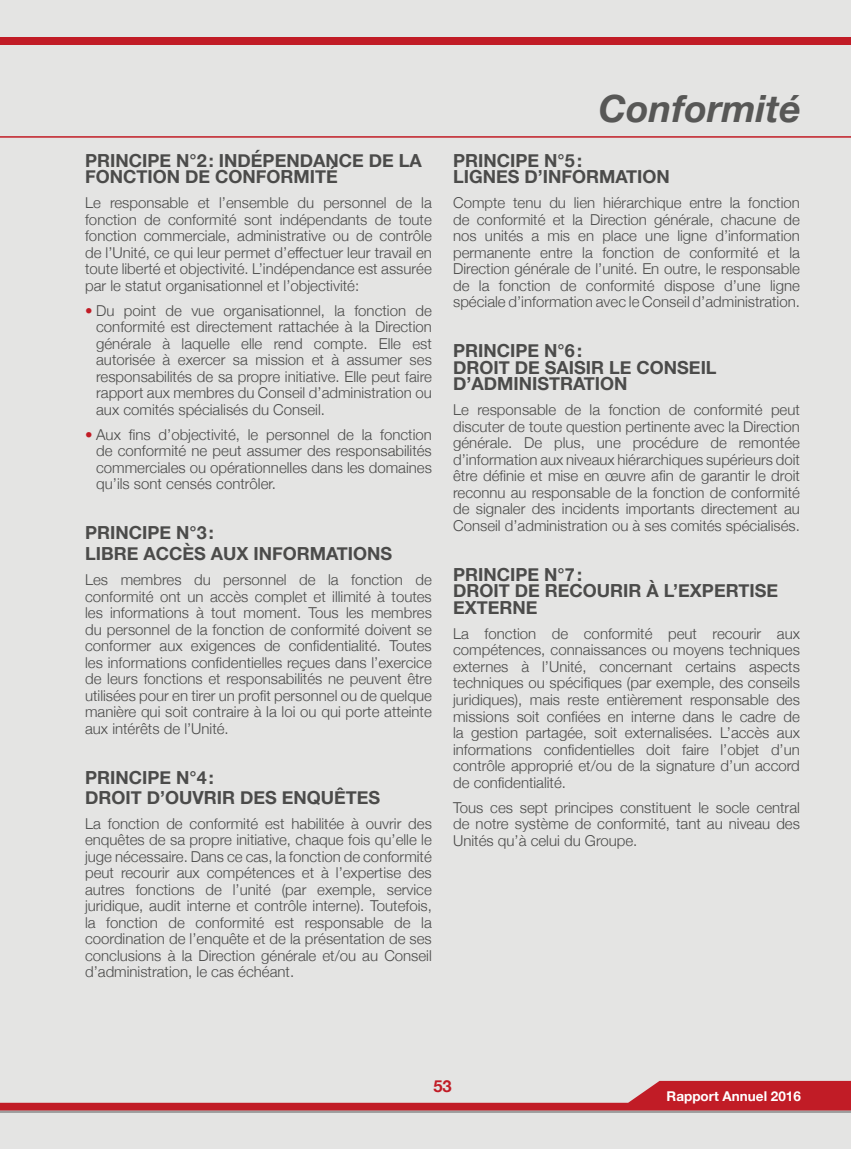
<style>
.page{position:relative;width:851px;height:1149px;background:#fff}
.page>*{position:absolute;margin:0;border:0;box-sizing:border-box;transform-origin:0 0}
.t1{font:italic 700 37.5px "Helvetica Neue";color:#575756}
.t2{font:700 18px/16.5px "Helvetica Neue";color:#4b4b4a}
.t3{font:700 16.5px "Helvetica Neue";color:#c11c26}
.t4{font:300 15px/16.5px "Helvetica Neue";color:#4b4b4a;text-align:justify}
.t5{font:700 13.5px "Helvetica Neue";color:#fff}
.s1{color:#c11c26}
</style>
<div class="page">
<div style="left:0;top:0;width:850px;height:1148px;background:#e4e4e3"></div>
<svg style="left:0;top:1080px;width:850px;height:30px"></svg>
<hr style="left:0;top:1110px;width:850px;height:2px;background:#9d9d9d">
<div style="left:0;top:37px;width:850px;height:8px;background:#c11c26"></div>
<hr style="left:0;top:136px;width:850px;height:2px;background:#c11c26">
<p class="t2" style="left:85px;top:152px;width:338px">PRINCIPE N°2: INDÉPENDANCE DE LA<br>FONCTION DE CONFORMITÉ</p>
<p class="t4" style="left:85px;top:193px;width:348px">Le responsable et l’ensemble du personnel de la fonction de conformité sont indépendants de toute fonction commerciale, administrative ou de contrôle de l’Unité, ce qui leur permet d’effectuer leur travail en toute liberté et objectivité. L’indépendance est assurée par le statut organisationnel et l’objectivité:</p>
<p class="t4" style="left:96px;top:301px;width:337px;text-indent:-11px"><span class="s1">•</span> Du point de vue organisationnel, la fonction de conformité est directement rattachée à la Direction générale à laquelle elle rend compte. Elle est autorisée à exercer sa mission et à assumer ses responsabilités de sa propre initiative. Elle peut faire rapport aux membres du Conseil d’administration ou aux comités spécialisés du Conseil.</p>
<p class="t4" style="left:96px;top:425px;width:337px;text-indent:-11px"><span class="s1">•</span> Aux fins d’objectivité, le personnel de la fonction de conformité ne peut assumer des responsabilités commerciales ou opérationnelles dans les domaines qu’ils sont censés contrôler.</p>
<p class="t2" style="left:85px;top:522px;width:309px;line-height:21px">PRINCIPE N°3:<br>LIBRE ACCÈS AUX INFORMATIONS</p>
<p class="t4" style="left:85px;top:570px;width:348px">Les membres du personnel de la fonction de conformité ont un accès complet et illimité à toutes les informations à tout moment. Tous les membres du personnel de la fonction de conformité doivent se conformer aux exigences de confidentialité. Toutes les informations confidentielles reçues dans l’exercice de leurs fonctions et responsabilités ne peuvent être utilisées pour en tirer un profit personnel ou de quelque manière qui soit contraire à la loi ou qui porte atteinte aux intérêts de l’Unité.</p>
<p class="t2" style="left:85px;top:768px;width:297px;line-height:19.5px">PRINCIPE N°4:<br>DROIT D’OUVRIR DES ENQUÊTES</p>
<p class="t4" style="left:85px;top:813px;width:348px">La fonction de conformité est habilitée à ouvrir des enquêtes de sa propre initiative, chaque fois qu’elle le juge nécessaire. Dans ce cas, la fonction de conformité peut recourir aux compétences et à l’expertise des autres fonctions de l’unité (par exemple, service juridique, audit interne et contrôle interne). Toutefois, la fonction de conformité est responsable de la coordination de l’enquête et de la présentation de ses conclusions à la Direction générale et/ou au Conseil d’administration, le cas échéant.</p>
<h1 class="t1" style="left:598px;top:79px;width:204px">Conformité</h1>
<p class="t2" style="left:453px;top:152px;width:218px">PRINCIPE N°5:<br>LIGNES D’INFORMATION</p>
<p class="t4" style="left:453px;top:193px;width:348px">Compte tenu du lien hiérarchique entre la fonction de conformité et la Direction générale, chacune de nos unités a mis en place une ligne d’information permanente entre la fonction de conformité et la Direction générale de l’unité. En outre, le responsable de la fonction de conformité dispose d’une ligne spéciale d’information avec le Conseil d’administration.</p>
<p class="t2" style="left:453px;top:343px;width:265px">PRINCIPE N°6:<br>DROIT DE SAISIR LE CONSEIL<br>D’ADMINISTRATION</p>
<p class="t4" style="left:453px;top:400px;width:348px">Le responsable de la fonction de conformité peut discuter de toute question pertinente avec la Direction générale. De plus, une procédure de remontée d’information aux niveaux hiérarchiques supérieurs doit être définie et mise en œuvre afin de garantir le droit reconnu au responsable de la fonction de conformité de signaler des incidents importants directement au Conseil d’administration ou à ses comités spécialisés.</p>
<p class="t2" style="left:453px;top:566px;width:326px">PRINCIPE N°7:<br>DROIT DE RECOURIR À L’EXPERTISE<br>EXTERNE</p>
<p class="t4" style="left:453px;top:624px;width:348px">La fonction de conformité peut recourir aux compétences, connaissances ou moyens techniques externes à l’Unité, concernant certains aspects techniques ou spécifiques (par exemple, des conseils juridiques), mais reste entièrement responsable des missions soit confiées en interne dans le cadre de la gestion partagée, soit externalisées. L’accès aux informations confidentielles doit faire l’objet d’un contrôle approprié et/ou de la signature d’un accord de confidentialité.</p>
<p class="t4" style="left:453px;top:797px;width:348px">Tous ces sept principes constituent le socle central de notre système de conformité, tant au niveau des Unités qu’à celui du Groupe.</p>
<p class="t3" style="left:433px;top:1072px;width:20px">53</p>
<p class="t5" style="left:666px;top:1085px;width:136px">Rapport Annuel 2016</p>
</div>
